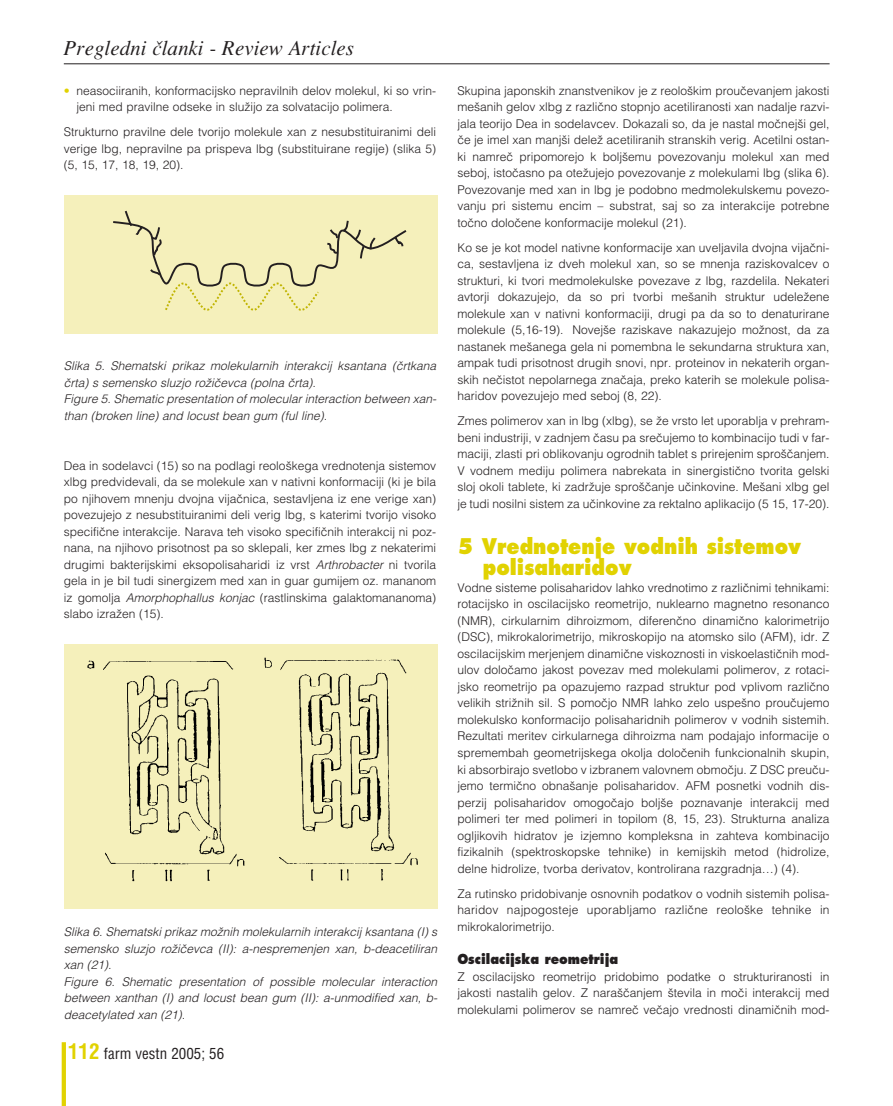
<style>
.page{position:relative;width:893px;height:1106px;background:#fff}
.page>*{position:absolute;margin:0;border:0;box-sizing:border-box;transform-origin:0 0}
.t1{font:21px/21px "Futura Extra Bold Yu";color:#e1d201;scale:.9 1}
.t2{font:21px "Times Italic Yu";color:#231f20}
.t3{font:15px "Helvetica Condensed Cond Yu";color:#231f20}
.t4{font:13.5px "Futura Extra Bold Yu";color:#231f20;scale:.9 1}
.t5{font:12px/16.5px "Helvetica Light Yu";color:#231f20;text-align:justify}
.t6{font:12px/16.5px "Helvetica Light Oblique Yu";color:#231f20}
.s1{color:#e1d201}
.s2{font-family:"Helvetica Light Oblique Yu"}
.s3{font-family:"Helvetica";font-weight:700;font-stretch:condensed;font-size:21px;color:#e1d201}
</style>
<div class="page">
<svg style="left:62px;top:1042px;width:4px;height:63px"></svg>
<hr style="left:64px;top:64px;width:765px;height:1px;background:#231f20">
<div style="left:64px;top:196px;width:373px;height:138px;background:#f5f0bb"></div>
<svg style="left:113px;top:210px;width:294px;height:101px"></svg>
<div style="left:64px;top:644px;width:373px;height:265px;background:#f5f0bb"></div>
<img style="left:87px;top:657px;width:331px;height:225px">
<h1 class="t2" style="left:64px;top:40px;width:292px">Pregledni œlanki - Review Articles</h1>
<p class="t5" style="left:77px;top:84px;width:361px;text-indent:-13px"><span class="s1">•</span> neasociiranih, konformacijsko nepravilnih delov molekul, ki so vrin&shy;jeni med pravilne odseke in sluæijo za solvatacijo polimera.</p>
<p class="t5" style="left:64px;top:125px;width:374px">Strukturno pravilne dele tvorijo molekule xan z nesubstituiranimi deli verige lbg, nepravilne pa prispeva lbg (substituirane regije) (slika 5) (5, 15, 17, 18, 19, 20).</p>
<p class="t6" style="left:64px;top:359px;width:374px">Slika 5. Shematski prikaz molekularnih interakcij ksantana (œrtkana œrta) s semensko sluzjo roæiœevca (polna œrta).<br>Figure 5. Shematic presentation of molecular interaction between xan&shy;than (broken line) and locust bean gum (ful line).</p>
<p class="t5" style="left:64px;top:458px;width:374px">Dea in sodelavci (15) so na podlagi reoloøkega vrednotenja sistemov xlbg predvidevali, da se molekule xan v nativni konformaciji (ki je bila po njihovem mnenju dvojna vijaœnica, sestavljena iz ene verige xan) povezujejo z nesubstituiranimi deli verig lbg, s katerimi tvorijo visoko specifiœne interakcije. Narava teh visoko specifiœnih interakcij ni poz&shy;nana, na njihovo prisotnost pa so sklepali, ker zmes lbg z nekaterimi drugimi bakterijskimi eksopolisaharidi iz vrst <span class="s2">Arthrobacter</span> ni tvorila gela in je bil tudi sinergizem med xan in guar gumijem oz. mananom iz gomolja <span class="s2">Amorphophallus konjac</span> (rastlinskima galaktomananoma) slabo izraæen (15).</p>
<p class="t6" style="left:64px;top:924px;width:375px">Slika 6. Shematski prikaz moænih molekularnih interakcij ksantana (I) s semensko sluzjo roæiœevca (II): a-nespremenjen xan, b-deacetiliran xan (21).<br>Figure 6. Shematic presentation of possible molecular interaction between xanthan (I) and locust bean gum (II): a-unmodified xan, b&shy;deacetylated xan (21).</p>
<p class="t3" style="left:68px;top:1048px;width:158px"><span class="s3">112</span> farm vestn 2005; 56</p>
<p class="t5" style="left:457px;top:84px;width:374px">Skupina japonskih znanstvenikov je z reoloøkim prouœevanjem jakosti meøanih gelov xlbg z razliœno stopnjo acetiliranosti xan nadalje razvi&shy;jala teorijo Dea in sodelavcev. Dokazali so, da je nastal moœnejøi gel, œe je imel xan manjøi deleæ acetiliranih stranskih verig. Acetilni ostan&shy;ki namreœ pripomorejo k boljøemu povezovanju molekul xan med seboj, istoœasno pa oteæujejo povezovanje z molekulami lbg (slika 6).<br>Povezovanje med xan in lbg je podobno medmolekulskemu povezo&shy;vanju pri sistemu encim – substrat, saj so za interakcije potrebne toœno doloœene konformacije molekul (21).</p>
<p class="t5" style="left:457px;top:241px;width:374px">Ko se je kot model nativne konformacije xan uveljavila dvojna vijaœni&shy;ca, sestavljena iz dveh molekul xan, so se mnenja raziskovalcev o strukturi, ki tvori medmolekulske povezave z lbg, razdelila. Nekateri avtorji dokazujejo, da so pri tvorbi meøanih struktur udeleæene molekule xan v nativni konformaciji, drugi pa da so to denaturirane molekule (5,16-19). Novejøe raziskave nakazujejo moænost, da za nastanek meøanega gela ni pomembna le sekundarna struktura xan, ampak tudi prisotnost drugih snovi, npr. proteinov in nekaterih organ&shy;skih neœistot nepolarnega znaœaja, preko katerih se molekule polisa&shy;haridov povezujejo med seboj (8, 22).</p>
<p class="t5" style="left:457px;top:414px;width:374px">Zmes polimerov xan in lbg (xlbg), se æe vrsto let uporablja v prehram&shy;beni industriji, v zadnjem œasu pa sreœujemo to kombinacijo tudi v far&shy;maciji, zlasti pri oblikovanju ogrodnih tablet s prirejenim sproøœanjem.<br>V vodnem mediju polimera nabrekata in sinergistiœno tvorita gelski sloj okoli tablete, ki zadræuje sproøœanje uœinkovine. Meøani xlbg gel je tudi nosilni sistem za uœinkovine za rektalno aplikacijo (5 15, 17-20).</p>
<h1 class="t1" style="left:483px;top:537px;width:355px;text-indent:-26px">5 Vrednotenje vodnih sistemov polisaharidov</h1>
<p class="t5" style="left:457px;top:581px;width:374px">Vodne sisteme polisaharidov lahko vrednotimo z razliœnimi tehnikami: rotacijsko in oscilacijsko reometrijo, nuklearno magnetno resonanco (NMR), cirkularnim dihroizmom, diferenœno dinamiœno kalorimetrijo (DSC), mikrokalorimetrijo, mikroskopijo na atomsko silo (AFM), idr. Z oscilacijskim merjenjem dinamiœne viskoznosti in viskoelastiœnih mod&shy;ulov doloœamo jakost povezav med molekulami polimerov, z rotaci&shy;jsko reometrijo pa opazujemo razpad struktur pod vplivom razliœno velikih striænih sil. S pomoœjo NMR lahko zelo uspeøno prouœujemo molekulsko konformacijo polisaharidnih polimerov v vodnih sistemih.<br>Rezultati meritev cirkularnega dihroizma nam podajajo informacije o spremembah geometrijskega okolja doloœenih funkcionalnih skupin, ki absorbirajo svetlobo v izbranem valovnem obmoœju. Z DSC preuœu&shy;jemo termiœno obnaøanje polisaharidov. AFM posnetki vodnih dis&shy;perzij polisaharidov omogoœajo boljøe poznavanje interakcij med polimeri ter med polimeri in topilom (8, 15, 23). Strukturna analiza ogljikovih hidratov je izjemno kompleksna in zahteva kombinacijo fizikalnih (spektroskopske tehnike) in kemijskih metod (hidrolize, delne hidrolize, tvorba derivatov, kontrolirana razgradnja…) (4).</p>
<p class="t5" style="left:457px;top:886px;width:374px">Za rutinsko pridobivanje osnovnih podatkov o vodnih sistemih polisa&shy;haridov najpogosteje uporabljamo razliœne reoloøke tehnike in mikrokalorimetrijo.</p>
<p class="t4" style="left:457px;top:952px;width:180px">Oscilacijska reometrija</p>
<p class="t5" style="left:457px;top:969px;width:374px">Z oscilacijsko reometrijo pridobimo podatke o strukturiranosti in jakosti nastalih gelov. Z naraøœanjem øtevila in moœi interakcij med molekulami polimerov se namreœ veœajo vrednosti dinamiœnih mod-</p>
</div>
